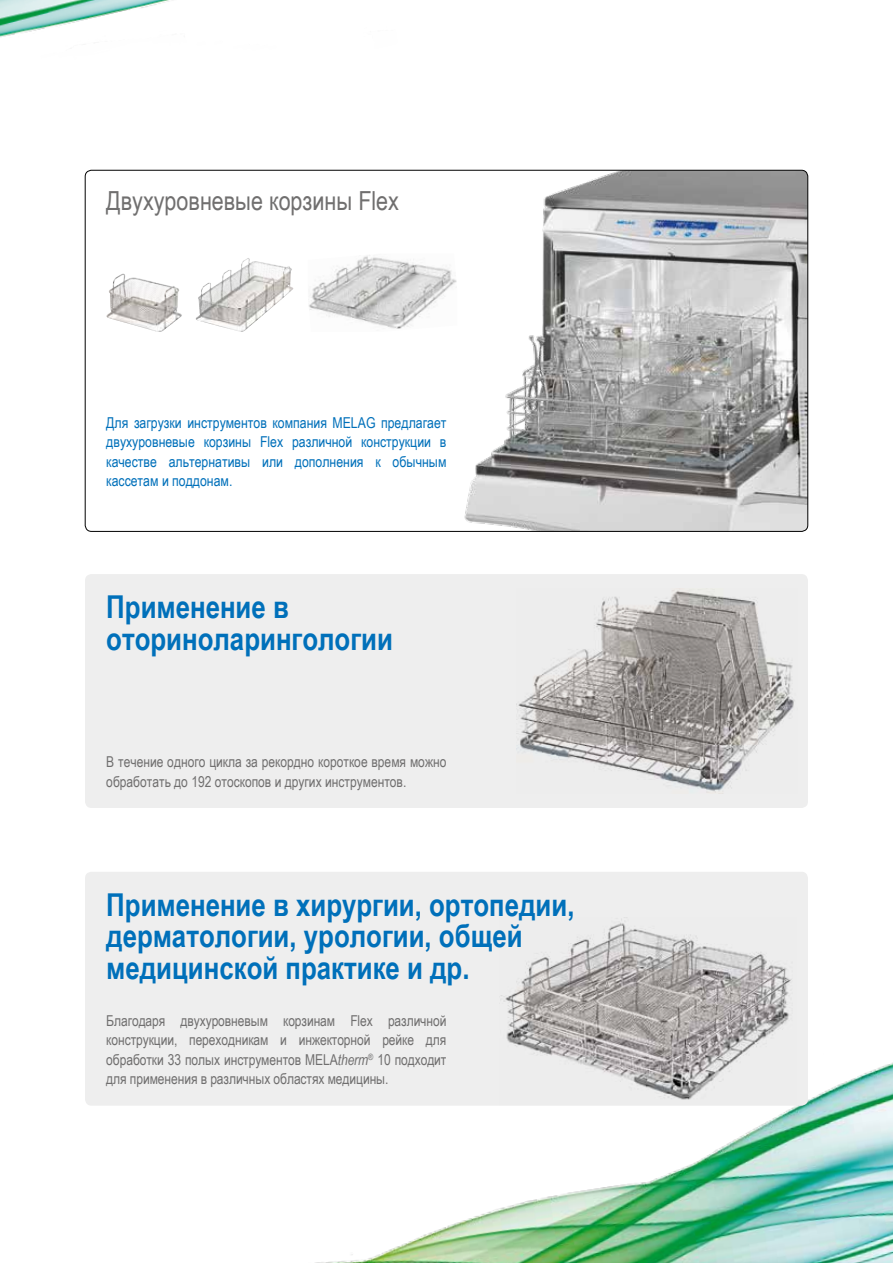
<style>
.page{position:relative;width:893px;height:1263px;background:#fff}
.page>*{position:absolute;margin:0;border:0;box-sizing:border-box;transform-origin:0 0}
.t1{font:700 31.5px/31.5px "Arial Narrow";color:#0070ba}
.t2{font:26.25px "Arial Narrow";color:#706f6f}
.t3{font:15px/19.5px "Arial Narrow";color:#706f6f;text-align:justify}
.t4{font:15px/19.5px "Arial Narrow";color:#0070ba;text-align:justify}
.s1{font-style:italic}
</style>
<div class="page">
<img style="left:315px;top:1062px;width:578px;height:201px">
<img style="left:0;top:0;width:414px;height:259px">
<img style="left:464px;top:170px;width:344px;height:361px">
<div style="left:85px;top:872px;width:723px;height:234px;background:#eee;border-radius:6px"></div>
<img style="left:501px;top:919px;width:291px;height:181px">
<div style="left:85px;top:574px;width:723px;height:234px;background:#eee;border-radius:6px"></div>
<img style="left:516px;top:589px;width:279px;height:204px">
<img style="left:308px;top:254px;width:149px;height:75px">
<img style="left:109px;top:273px;width:14px;height:30px">
<img style="left:232px;top:258px;width:16px;height:17px">
<h2 class="t2" style="left:106px;top:182px;width:294px">Двухуровневые корзины Flex</h2>
<p class="t4" style="left:106px;top:412px;width:342px">Для загрузки инструментов компания MELAG предлагает двухуровневые корзины Flex различной конструкции в качестве альтернативы или дополнения к обычным кассетам и поддонам.</p>
<h1 class="t1" style="left:106px;top:590px;width:288px">Применение в оториноларингологии</h1>
<p class="t3" style="left:106px;top:752px;width:342px">В течение одного цикла за рекордно короткое время можно обработать до 192 отоскопов и других инструментов.</p>
<h1 class="t1" style="left:106px;top:887px;width:470px">Применение в хирургии, ортопедии, дерматологии, урологии, общей медицинской практике и др.</h1>
<p class="t3" style="left:106px;top:1010px;width:342px">Благодаря двухуровневым корзинам Flex различной конструкции, переходникам и инжекторной рейке для обработки 33 полых инструментов MELA<span class="s1">therm</span><sup>®</sup> 10 подходит для применения в различных областях медицины.</p>
</div>
